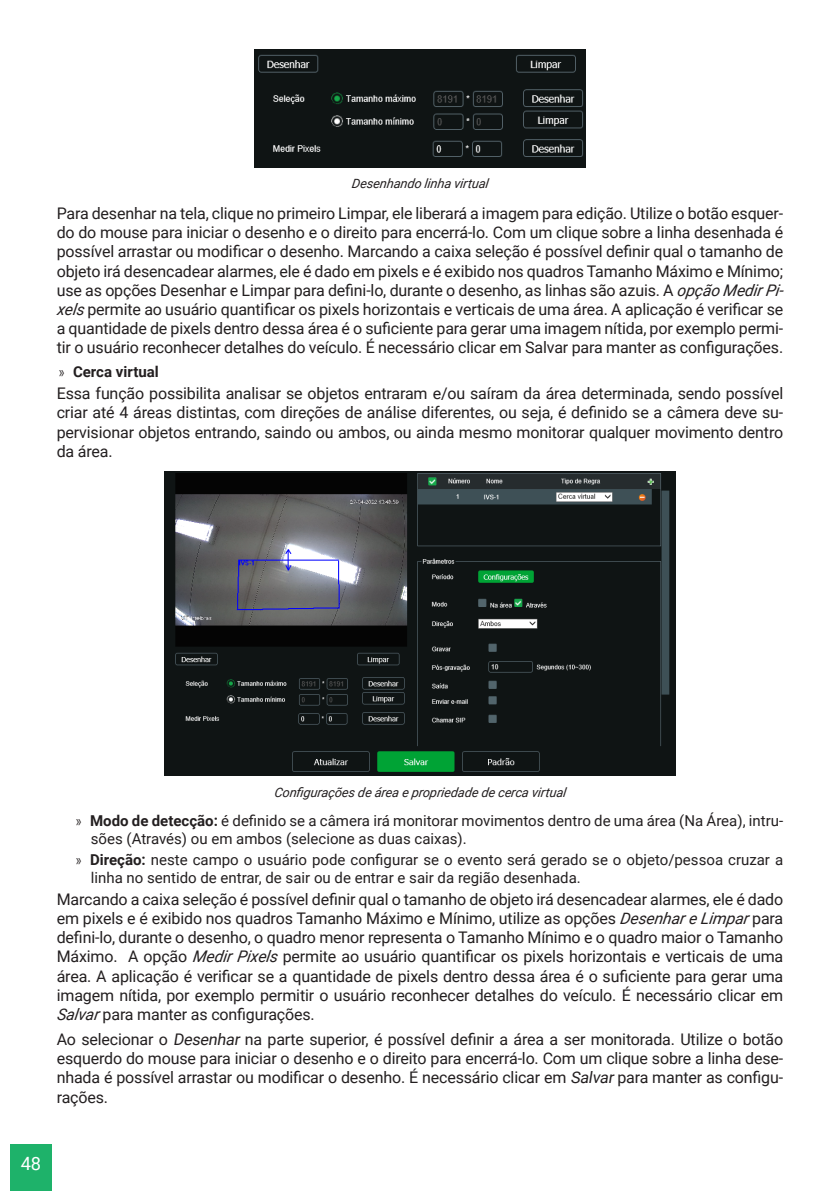
<style>
.page{position:relative;width:840px;height:1191px;background:#fff}
.page>*{position:absolute;margin:0;border:0;box-sizing:border-box;transform-origin:0 0}
.t1{font:18.2px "Roboto";color:#fff}
._0__Corpo_de_texto{font:16px/19.2px "Roboto";letter-spacing:-.01em;color:#231f20;text-align:justify}
.t2{font:15px/18px "Roboto";color:#231f20}
.t3{font:700 15px "Roboto";color:#231f20}
._7__Legenda{font:italic 13px "Roboto";color:#231f20}
.s1{font-style:italic}
.s2{font-family:"Frutiger LT Std";font-weight:300;font-stretch:condensed}
.s3{font-weight:700}
</style>
<div class="page">
<div style="left:10px;top:1144px;width:42px;height:47px;background:#1eb26a"></div>
<img style="left:255px;top:50px;width:330px;height:117px">
<img style="left:165px;top:471px;width:509px;height:304px">
<p class="_7__Legenda" style="left:351px;top:175px;width:140px">Desenhando linha virtual</p>
<p class="_0__Corpo_de_texto" style="left:57px;top:203px;width:731px;text-align:left">Para desenhar na tela, clique no primeiro Limpar, ele liberará a imagem para edição. Utilize o botão esquer&shy;do do mouse para iniciar o desenho e o direito para encerrá-lo. Com um clique sobre a linha desenhada é possível arrastar ou modificar o desenho. Marcando a caixa seleção é possível definir qual o tamanho de objeto irá desencadear alarmes, ele é dado em pixels e é exibido nos quadros Tamanho Máximo e Mínimo; use as opções Desenhar e Limpar para defini-lo, durante o desenho, as linhas são azuis. A <span class="s1">opção MedirPi&shy;xels</span> permite ao usuário quantificar os pixels horizontais e verticais de uma área. A aplicação é verificar se a quantidade de pixels dentro dessa área é o suficiente para gerar uma imagem nítida, por exemplo permi&shy;tir o usuário reconhecer detalhes do veículo. É necessário clicar em Salvar para manter as configurações.</p>
<p class="t3" style="left:58px;top:361px;width:102px"><span class="s2">»</span> Cerca virtual</p>
<p class="_0__Corpo_de_texto" style="left:57px;top:383px;width:727px">Essa função possibilita analisar se objetos entraram e/ou saíram da área determinada, sendo possível criar até 4 áreas distintas, com direções de análise diferentes, ou seja, é definido se a câmera deve su&shy;pervisionar objetos entrando, saindo ou ambos, ou ainda mesmo monitorar qualquer movimento dentro da área.</p>
<p class="_7__Legenda" style="left:274px;top:782px;width:295px">Configurações de área e propriedade de cerca virtual</p>
<p class="t2" style="left:91px;top:811px;width:693px;text-indent:-16px"><span class="s2">»</span> <span class="s3">Modo de detecção:</span> é definido se a câmera irá monitorar movimentos dentro de uma área (Na Área), intru&shy;sões (Através) ou em ambos (selecione as duas caixas).</p>
<p class="t2" style="left:91px;top:849px;width:693px;text-indent:-16px"><span class="s2">»</span> <span class="s3">Direção:</span> neste campo o usuário pode configurar se o evento será gerado se o objeto/pessoa cruzar a linha no sentido de entrar, de sair ou de entrar e sair da região desenhada.</p>
<p class="_0__Corpo_de_texto" style="left:57px;top:889px;width:727px">Marcando a caixa seleção é possível definir qual o tamanho de objeto irá desencadear alarmes, ele é dado em pixels e é exibido nos quadros Tamanho Máximo e Mínimo, utilize as opções <span class="s1">Desenhare Limpar</span>para defini-lo, durante o desenho, o quadro menor representa o Tamanho Mínimo e o quadro maior o Tamanho Máximo. A opção <span class="s1">Medir Pixels</span> permite ao usuário quantificar os pixels horizontais e verticais de uma área. A aplicação é verificar se a quantidade de pixels dentro dessa área é o suficiente para gerar uma imagem nítida, por exemplo permitir o usuário reconhecer detalhes do veículo. É necessário clicar em <span class="s1">Salvar</span>para manter as configurações.</p>
<p class="_0__Corpo_de_texto" style="left:57px;top:1029px;width:727px">Ao selecionar o <span class="s1">Desenhar</span> na parte superior, é possível definir a área a ser monitorada. Utilize o botão esquerdo do mouse para iniciar o desenho e o direito para encerrá-lo. Com um clique sobre a linha dese&shy;nhada é possível arrastar ou modificar o desenho. É necessário clicar em <span class="s1">Salvar</span>para manter as configu&shy;rações.</p>
<p class="t1" style="left:21px;top:1151px;width:22px">48</p>
</div>
